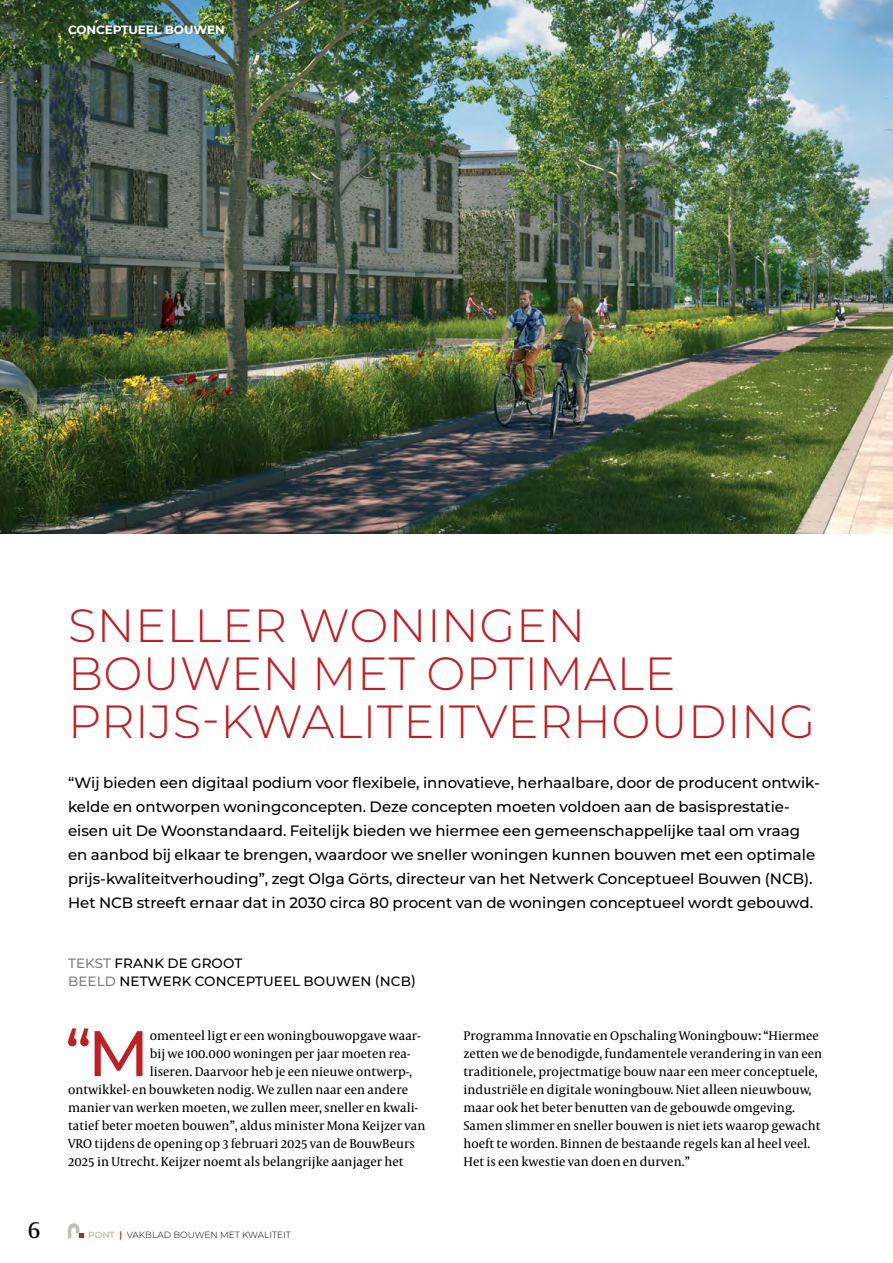
<style>
.page{position:relative;width:893px;height:1263px;background:#fff}
.page>*{position:absolute;margin:0;border:0;box-sizing:border-box;transform-origin:0 0}
.t1{font:500 64.35px "Montserrat";color:#bd2126}
.t2{font:300 46.5px/48px "Montserrat";letter-spacing:.01em;color:#bd2126}
.t3{font:24px "Capitolium News 2";color:#000}
.t4{font:500 15px/24px "Montserrat";color:#000}
.t5{font:500 13.5px/18px "Montserrat";letter-spacing:.01em;color:#000}
.t6{font:12.9px/18px "Capitolium News 2";letter-spacing:.005em;color:#000}
.t7{font:700 12px "Montserrat";color:#fff}
.t8{font:300 9px "Montserrat";color:#000}
.s1{color:#808285}
.s2{font-weight:600;color:#bec4a5}
.s3{font-weight:600;color:#bd2126}
</style>
<div class="page">
<img style="left:0;top:0;width:893px;height:533px">
<svg style="left:68px;top:1223px;width:16px;height:15px"></svg>
<p class="t7" style="left:68px;top:21px;width:158px">CONCEPTUEEL BOUWEN</p>
<h2 class="t2" style="left:68px;top:605px;width:749px">SNELLER WONINGEN<br>BOUWEN MET OPTIMALE<br>PRIJS-KWALITEITVERHOUDING</h2>
<p class="t4" style="left:68px;top:772px;width:753px">“Wij bieden een digitaal podium voor flexibele, innovatieve, herhaalbare, door de producent ontwik&shy;kelde en ontworpen woningconcepten. Deze concepten moeten voldoen aan de basisprestatie&shy;eisen uit De Woonstandaard. Feitelijk bieden we hiermee een gemeenschappelijke taal om vraag en aanbod bij elkaar te brengen, waardoor we sneller woningen kunnen bouwen met een optimale prijs-kwaliteitverhouding”, zegt Olga Görts, directeur van het Netwerk Conceptueel Bouwen (NCB).<br>Het NCB streeft ernaar dat in 2030 circa 80 procent van de woningen conceptueel wordt gebouwd.</p>
<p class="t5" style="left:68px;top:955px;width:349px"><span class="s1">TEKST</span> FRANK DE GROOT<br><span class="s1">BEELD</span> NETWERK CONCEPTUEEL BOUWEN (NCB)</p>
<h1 class="t1" style="left:65px;top:1010px;width:86px">“M</h1>
<p class="t6" style="left:150px;top:1026px;width:272px">omenteel ligt er een woningbouwopgave waar-</p>
<p class="t6" style="left:150px;top:1044px;width:262px">bij we 100.000 woningen per jaar moeten rea-</p>
<p class="t6" style="left:150px;top:1062px;width:264px">liseren. Daarvoor heb je een nieuwe ontwerp-,</p>
<p class="t6" style="left:68px;top:1080px;width:342px">ontwikkel- en bouwketen nodig. We zullen naar een andere</p>
<p class="t6" style="left:68px;top:1098px;width:351px">manier van werken moeten, we zullen meer, sneller en kwali-</p>
<p class="t6" style="left:68px;top:1116px;width:359px">tatief beter moeten bouwen”, aldus minister Mona Keijzer van</p>
<p class="t6" style="left:68px;top:1134px;width:348px">VRO tijdens de opening op 3 februari 2025 van de BouwBeurs</p>
<p class="t6" style="left:68px;top:1152px;width:337px">2025 in Utrecht. Keijzer noemt als belangrijke aanjager het</p>
<h3 class="t3" style="left:27px;top:1213px;width:15px">6</h3>
<p class="t8" style="left:88px;top:1229px;width:204px"><span class="s2">PONT</span> <span class="s3">|</span> VAKBLAD BOUWEN MET KWALITEIT</p>
<p class="t6" style="left:463px;top:1026px;width:360px">Programma Innovatie en Opschaling Woningbouw: “Hiermee zetten we de benodigde, fundamentele verandering in van een traditionele, projectmatige bouw naar een meer conceptuele, industriële en digitale woningbouw. Niet alleen nieuwbouw, maar ook het beter benutten van de gebouwde omgeving.<br>Samen slimmer en sneller bouwen is niet iets waarop gewacht hoeft te worden. Binnen de bestaande regels kan al heel veel.<br>Het is een kwestie van doen en durven.”</p>
</div>
